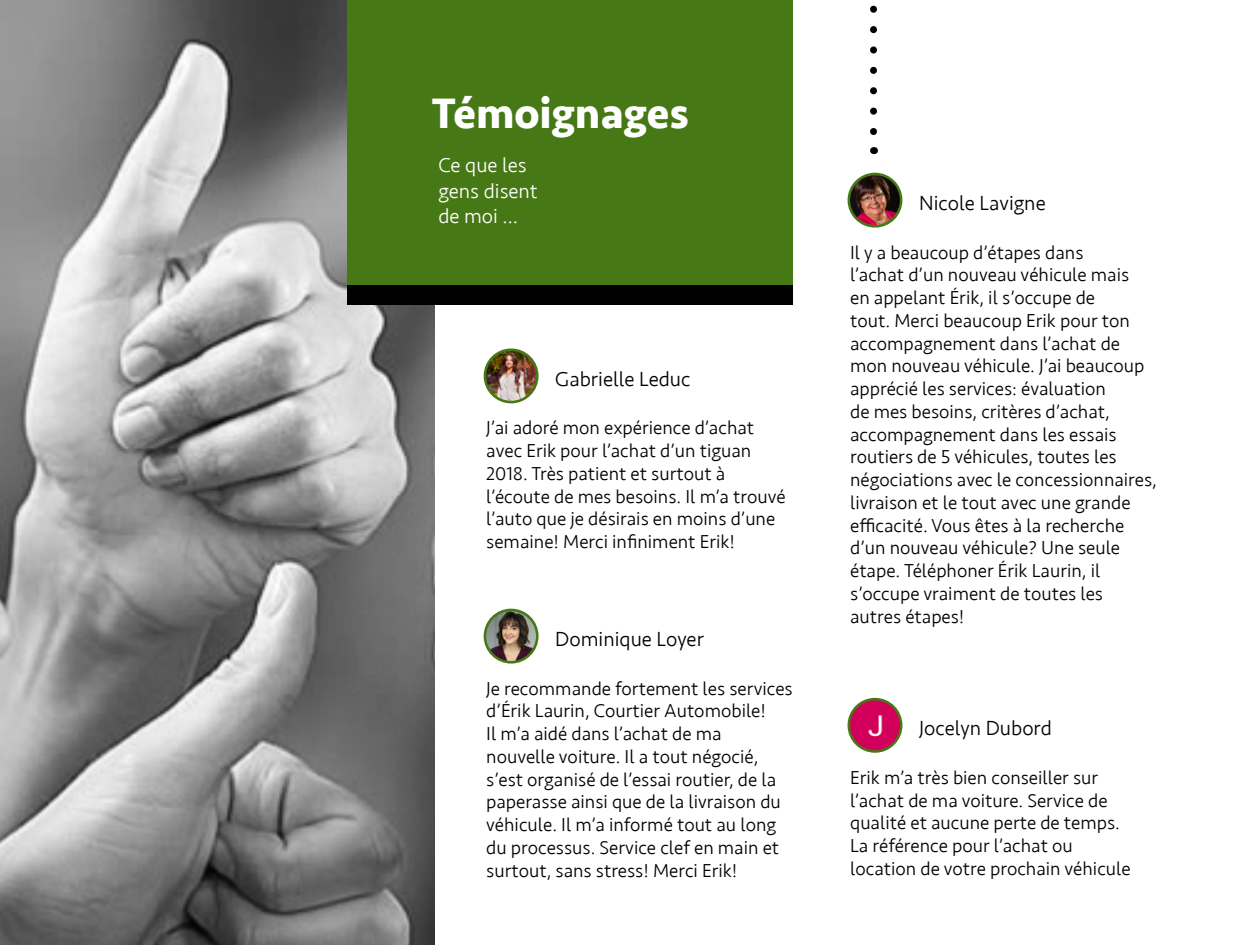
<style>
.page{position:relative;width:1260px;height:945px;background:#fff}
.page>*{position:absolute;margin:0;border:0;box-sizing:border-box;transform-origin:0 0}
.t1{font:700 43.75px "Seravek";color:#fff}
.t2{font:300 21px "Seravek";color:#000}
.t3{font:300 21px/25.2px "Seravek";color:#fff}
.t4{font:300 19.25px/22.8px "Seravek";color:#000}
</style>
<div class="page">
<img style="left:0;top:0;width:434px;height:945px">
<div style="left:347px;top:0;width:446px;height:304px;background:#467815"></div>
<img style="left:485px;top:350px;width:52px;height:52px;border-radius:26px">
<div style="left:484px;top:348px;width:55px;height:55px;border:3px solid #467815;border-radius:50%"></div>
<img style="left:849px;top:174px;width:52px;height:52px;border-radius:26px">
<div style="left:848px;top:173px;width:54px;height:55px;border:3px solid #467815;border-radius:50%"></div>
<img style="left:485px;top:610px;width:52px;height:52px;border-radius:26px">
<div style="left:484px;top:609px;width:55px;height:55px;border:3px solid #467815;border-radius:50%"></div>
<img style="left:849px;top:699px;width:52px;height:52px;border-radius:26px">
<div style="left:848px;top:698px;width:54px;height:55px;border:3px solid #467815;border-radius:50%"></div>
<div style="left:347px;top:285px;width:446px;height:19px;background:#000"></div>
<svg style="left:870px;top:9px;width:7px;height:127px"></svg>
<h1 class="t1" style="left:432px;top:78px;width:258px">Témoignages</h1>
<p class="t3" style="left:438px;top:153px;width:101px">Ce que les gens disent de moi …</p>
<p class="t2" style="left:555px;top:366px;width:137px">Gabrielle Leduc</p>
<p class="t4" style="left:486px;top:417px;width:301px">J’ai adoré mon expérience d’achat avec Erik pour l’achat d’un tiguan 2018. Très patient et surtout à l’écoute de mes besoins. Il m’a trouvé l’auto que je désirais en moins d’une semaine! Merci infiniment Erik!</p>
<p class="t2" style="left:555px;top:626px;width:150px">Dominique Loyer</p>
<p class="t4" style="left:486px;top:677px;width:308px">Je recommande fortement les services d’Érik Laurin, Courtier Automobile!<br>Il m’a aidé dans l’achat de ma nouvelle voiture. Il a tout négocié, s’est organisé de l’essai routier, de la paperasse ainsi que de la livraison du véhicule. Il m’a informé tout au long du processus. Service clef en main et surtout, sans stress! Merci Erik!</p>
<p class="t2" style="left:919px;top:191px;width:128px">Nicole Lavigne</p>
<p class="t4" style="left:850px;top:241px;width:308px">Il y a beaucoup d’étapes dans<br>l’achat d’un nouveau véhicule mais<br>en appelant Érik, il s’occupe de<br>tout. Merci beaucoup Erik pour ton accompagnement dans l’achat de mon nouveau véhicule. J’ai beaucoup apprécié les services: évaluation<br>de mes besoins, critères d’achat, accompagnement dans les essais routiers de 5 véhicules, toutes les négociations avec le concessionnaires, livraison et le tout avec une grande efficacité. Vous êtes à la recherche d’un nouveau véhicule? Une seule étape. Téléphoner Érik Laurin, il s’occupe vraiment de toutes les autres étapes!</p>
<p class="t2" style="left:919px;top:716px;width:134px">Jocelyn Dubord</p>
<p class="t4" style="left:850px;top:766px;width:282px">Erik m’a très bien conseiller sur l’achat de ma voiture. Service de qualité et aucune perte de temps.<br>La référence pour l’achat ou location de votre prochain véhicule</p>
</div>
